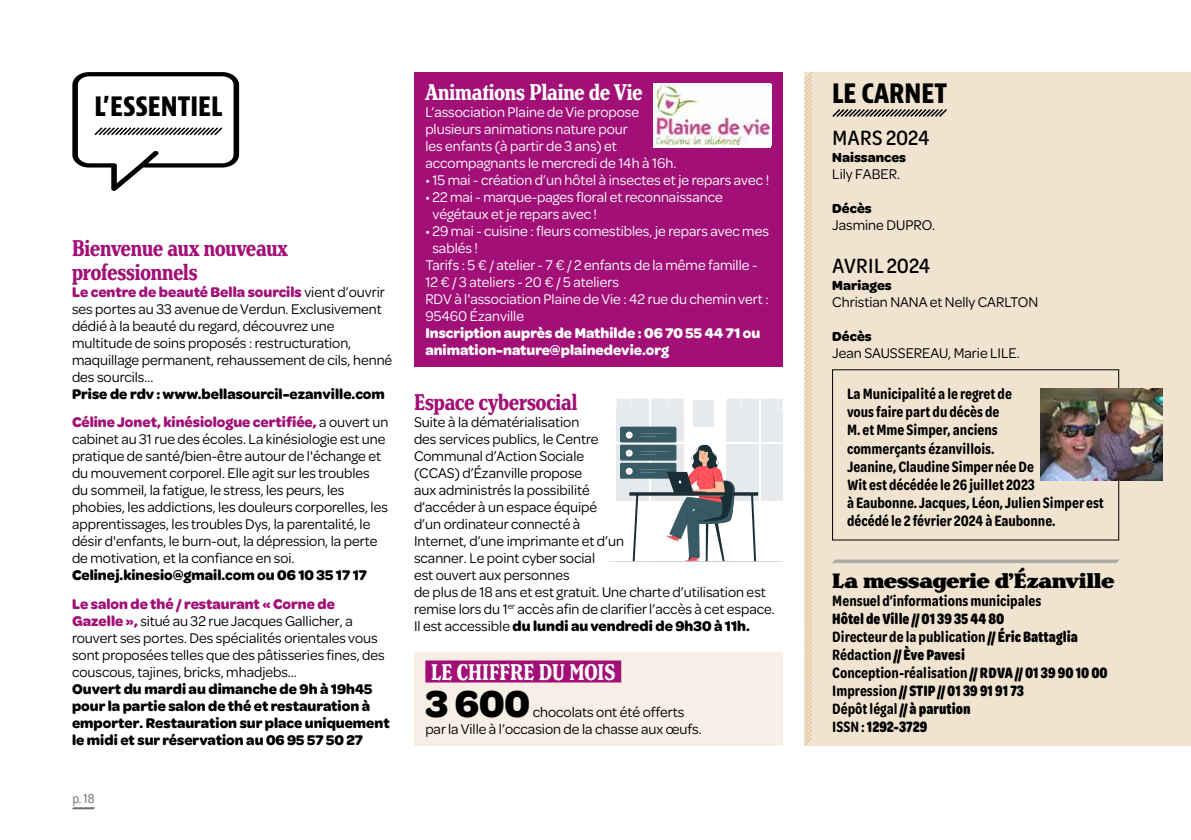
<style>
.page{position:relative;width:1191px;height:840px;background:#fff}
.page>*{position:absolute;margin:0;border:0;box-sizing:border-box;transform-origin:0 0}
.t1{font:700 40px "Omnes";color:#000}
.t2{font:700 condensed 26px "Bernina Sans";color:#000}
.t3{font:700 extra-condensed 24px/24px "Henriette";color:#a21077}
.t4{font:700 extra-condensed 24px "Henriette";color:#fff}
.t5{font:900 22px "Henriette";color:#000}
.t6{font:500 22px "Omnes Cond";color:#000}
.t7{font:600 16px/18px "Omnes Narrow";color:#000}
.t8{font:700 16px/18px "Omnes Narrow";color:#000}
.t9{font:15px/17px "Omnes";color:#000}
.t10{font:15px/17px "Omnes";color:#fff}
.t11{font:700 15px/17px "Omnes";color:#000}
.t12{font:700 15px/17px "Omnes";color:#fff}
.t13{font:700 14px "Omnes";color:#000}
.t14{font:14px "Omnes Narrow";color:#706f6f}
.s1{font-weight:700;color:#a21077}
.s2{color:#a21077}
.s3{font-weight:400}
.s4{font-weight:700}
.s5{font-weight:600}
</style>
<div class="page">
<svg style="left:72px;top:807px;width:23px;height:2px"></svg>
<svg style="left:72px;top:72px;width:167px;height:119px"></svg>
<div style="left:414px;top:72px;width:368px;height:294px;background:#a21077"></div>
<div style="left:804px;top:72px;width:387px;height:672px;background:#f0e3d0"></div>
<svg style="left:804px;top:72px;width:9px;height:674px"></svg>
<svg style="left:832px;top:109px;width:115px;height:8px"></svg>
<svg style="left:832px;top:559px;width:287px;height:4px"></svg>
<div style="left:414px;top:651px;width:368px;height:93px;background:#f7efe5"></div>
<div style="left:425px;top:660px;width:196px;height:22px;background:#a21077"></div>
<div style="left:653px;top:83px;width:118px;height:64px;background:#fff"></div>
<img style="left:653px;top:84px;width:118px;height:62px">
<div style="left:693px;top:400px;width:21px;height:27px;background:#e6eaec"></div>
<div style="left:726px;top:411px;width:15px;height:30px;background:#e6eaec"></div>
<div style="left:741px;top:411px;width:18px;height:30px;background:#e6eaec"></div>
<hr style="left:778px;top:411px;width:4px;height:30px;background:#e6eaec">
<svg style="left:727px;top:399px;width:55px;height:11px"></svg>
<div style="left:761px;top:411px;width:16px;height:30px;background:#e6eaec"></div>
<div style="left:616px;top:411px;width:15px;height:30px;background:#e6eaec"></div>
<div style="left:631px;top:411px;width:18px;height:30px;background:#e6eaec"></div>
<div style="left:668px;top:411px;width:15px;height:30px;background:#e6eaec"></div>
<svg style="left:616px;top:399px;width:67px;height:11px"></svg>
<div style="left:651px;top:411px;width:16px;height:30px;background:#e6eaec"></div>
<div style="left:620px;top:426px;width:56px;height:16px;background:#385a64"></div>
<svg style="left:625px;top:431px;width:8px;height:7px"></svg>
<svg style="left:640px;top:433px;width:30px;height:4px"></svg>
<svg style="left:616px;top:444px;width:166px;height:117px"></svg>
<div style="left:832px;top:369px;width:287px;height:171px;border:1px solid #000"></div>
<img style="left:1040px;top:388px;width:122px;height:92px">
<h2 class="t2" style="left:94px;top:90px;width:129px">L’ESSENTIEL</h2>
<h3 class="t3" style="left:72px;top:236px;width:217px">Bienvenue aux nouveaux professionnels</h3>
<p class="t9" style="left:72px;top:282px;width:322px"><span class="s1">Le centre de beauté Bella sourcils</span> vient d’ouvrir ses portes au 33 avenue de Verdun. Exclusivement dédié à la beauté du regard, découvrez une multitude de soins proposés : restructuration, maquillage permanent, rehaussement de cils, henné des sourcils…</p>
<p class="t11" style="left:72px;top:378px;width:318px;line-height:28.4px">Prise de rdv : www.bellasourcil-ezanville.com<br><span class="s2">Céline Jonet, kinésiologue certifiée,</span> <span class="s3">a ouvert un</span></p>
<p class="t9" style="left:72px;top:430px;width:317px">cabinet au 31 rue des écoles. La kinésiologie est une pratique de santé/bien-être autour de l'échange et du mouvement corporel. Elle agit sur les troubles du sommeil, la fatigue, le stress, les peurs, les phobies, les addictions, les douleurs corporelles, les apprentissages, les troubles Dys, la parentalité, le désir d'enfants, le burn-out, la dépression, la perte de motivation, et la confiance en soi.</p>
<p class="t11" style="left:72px;top:565px;width:297px">Celinej.kinesio@gmail.com ou 06 10 35 17 17</p>
<p class="t9" style="left:72px;top:594px;width:314px"><span class="s1">Le salon de thé / restaurant « Corne de Gazelle »,</span> situé au 32 rue Jacques Gallicher, a rouvert ses portes. Des spécialités orientales vous sont proposées telles que des pâtisseries fines, des couscous, tajines, bricks, mhadjebs…</p>
<p class="t11" style="left:72px;top:679px;width:319px">Ouvert du mardi au dimanche de 9h à 19h45 pour la partie salon de thé et restauration à emporter. Restauration sur place uniquement le midi et sur réservation au 06 95 57 50 27</p>
<p class="t14" style="left:72px;top:789px;width:24px">p. 18</p>
<h3 class="t4" style="left:425px;top:78px;width:218px">Animations Plaine de Vie</h3>
<p class="t10" style="left:425px;top:102px;width:253px">L’association Plaine de Vie propose plusieurs animations nature pour<br>les enfants (à partir de 3 ans) et accompagnants le mercredi de 14h à 16h.</p>
<p class="t10" style="left:425px;top:170px;width:345px">• 15 mai - création d’un hôtel à insectes et je repars avec !</p>
<p class="t10" style="left:432px;top:187px;width:292px;text-indent:-7px">• 22 mai - marque-pages floral et reconnaissance végétaux et je repars avec !</p>
<p class="t10" style="left:425px;top:221px;width:345px">• 29 mai - cuisine : fleurs comestibles, je repars avec mes</p>
<p class="t10" style="left:432px;top:238px;width:47px">sablés !</p>
<p class="t10" style="left:425px;top:255px;width:333px">Tarifs : 5 € / atelier - 7 € / 2 enfants de la même famille -</p>
<p class="t10" style="left:425px;top:272px;width:195px">12 € / 3 ateliers - 20 € / 5 ateliers</p>
<p class="t10" style="left:425px;top:289px;width:345px">RDV à l'association Plaine de Vie : 42 rue du chemin vert :</p>
<p class="t10" style="left:425px;top:306px;width:100px">95460 Ézanville</p>
<p class="t12" style="left:425px;top:323px;width:336px">Inscription auprès de Mathilde : 06 70 55 44 71 ou animation-nature@plainedevie.org</p>
<h3 class="t3" style="left:414px;top:390px;width:165px">Espace cybersocial</h3>
<p class="t9" style="left:414px;top:412px;width:362px">Suite à la dématérialisation<br>des services publics, le Centre<br>Communal d’Action Sociale<br>(CCAS) d’Ézanville propose<br>aux administrés la possibilité<br>d’accéder à un espace équipé<br>d’un ordinateur connecté à<br>Internet, d’une imprimante et d’un<br>scanner. Le point cyber social<br>est ouvert aux personnes<br>de plus de 18 ans et est gratuit. Une charte d’utilisation est remise lors du 1<sup>er</sup> accès afin de clarifier l’accès à cet espace.<br>Il est accessible <span class="s4">du lundi au vendredi de 9h30 à 11h.</span></p>
<h3 class="t4" style="left:431px;top:657px;width:186px">LE CHIFFRE DU MOIS</h3>
<h1 class="t1" style="left:425px;top:674px;width:106px">3 600</h1>
<p class="t9" style="left:425px;top:702px;width:278px;text-indent:107px">chocolats ont été offerts par la Ville à l’occasion de la chasse aux œufs.</p>
<h2 class="t2" style="left:832px;top:78px;width:116px">LE CARNET</h2>
<h3 class="t6" style="left:832px;top:123px;width:98px">MARS 2024</h3>
<p class="t13" style="left:832px;top:147px;width:75px">Naissances</p>
<p class="t9" style="left:832px;top:165px;width:69px">Lily FABER.</p>
<p class="t13" style="left:832px;top:198px;width:41px">Décès</p>
<p class="t9" style="left:832px;top:215px;width:104px">Jasmine DUPRO.</p>
<h3 class="t6" style="left:832px;top:251px;width:99px">AVRIL 2024</h3>
<p class="t13" style="left:832px;top:275px;width:61px">Mariages</p>
<p class="t9" style="left:832px;top:293px;width:207px">Christian NANA et Nelly CARLTON</p>
<p class="t13" style="left:832px;top:326px;width:41px">Décès</p>
<p class="t9" style="left:832px;top:343px;width:189px">Jean SAUSSEREAU, Marie LILE.</p>
<p class="t7" style="left:847px;top:384px;width:258px">La Municipalité a le regret de<br>vous faire part du décès de<br>M. et Mme Simper, anciens<br>commerçants ézanvillois.<br>Jeanine, Claudine Simper née De<br>Wit est décédée le 26 juillet 2023<br>à Eaubonne. Jacques, Léon, Julien Simper est décédé le 2 février 2024 à Eaubonne.</p>
<h3 class="t5" style="left:832px;top:566px;width:284px">La messagerie d’Ézanville</h3>
<p class="t7" style="left:832px;top:590px;width:211px">Mensuel d’informations municipales</p>
<p class="t8" style="left:832px;top:608px;width:277px">Hôtel de Ville // 01 39 35 44 80<br><span class="s5">Directeur de la publication</span> // Éric Battaglia<br><span class="s5">Rédaction</span> // Ève Pavesi<br><span class="s5">Conception-réalisation</span> // RDVA // 01 39 90 10 00<br><span class="s5">Impression</span> // STIP // 01 39 91 91 73<br><span class="s5">Dépôt légal</span> // à parution<br><span class="s5">ISSN :</span> 1292-3729</p>
</div>
